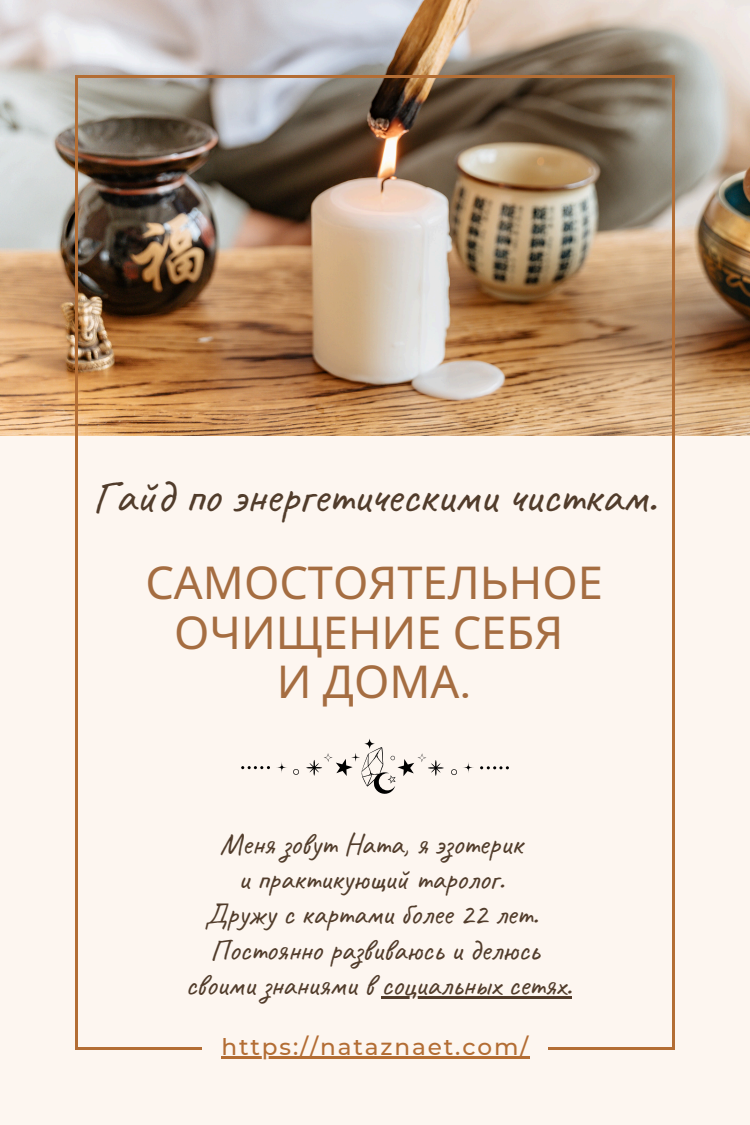
<style>
.page{position:relative;width:750px;height:1125px;background:#fdf6f0}
.page>*{position:absolute;margin:0;border:0;box-sizing:border-box;transform-origin:0 0}
.t1{font:48.1px "Caveat";color:#513c2b}
.t2{font:45.3px/49.5px "Noto Sans";color:#a56d41;text-align:center}
.t3{font:30.5px/35.3px "Caveat";color:#513c2b;text-align:center}
.t4{font:500 23.1px "Montserrat";letter-spacing:.08em;color:#b36d34}
.s1{font-family:"Canva Sans"}
</style>
<div class="page">
<img style="left:0;top:0;width:750px;height:436px">
<img style="left:75px;top:75px;width:600px;height:975px">
<div style="left:202px;top:1023px;width:346px;height:47px;background:#fdf6f0"></div>
<hr style="left:222px;top:1056px;width:308px;height:2px;background:#b36d34">
<hr style="left:381px;top:997px;width:191px;height:2px;background:#513c2b">
<svg style="left:451px;top:769px;width:6px;height:6px"></svg>
<svg style="left:462px;top:761px;width:12px;height:13px"></svg>
<svg style="left:364px;top:739px;width:11px;height:10px"></svg>
<svg style="left:480px;top:766px;width:29px;height:3px"></svg>
<svg style="left:293px;top:769px;width:6px;height:6px"></svg>
<svg style="left:276px;top:761px;width:12px;height:12px"></svg>
<svg style="left:306px;top:747px;width:138px;height:48px"></svg>
<svg style="left:241px;top:766px;width:29px;height:3px"></svg>
<h1 class="t1" style="left:92px;top:466px;width:567px">Гайд по энергетическими чисткам.</h1>
<p class="t2" style="left:145px;top:557px;width:459px">САМОСТОЯТЕЛЬНОЕ<br>ОЧИЩЕНИЕ СЕБЯ<br>И ДОМА<span class="s1">.</span></p>
<h2 class="t3" style="left:185px;top:826px;width:388px">Меня зовут Ната, я эзотерик<br>и практикующий таролог.<br>Дружу с картами более 22 лет.<br>Постоянно развиваюсь и делюсь своими знаниями в социальных сетях.</h2>
<h3 class="t4" style="left:222px;top:1032px;width:308px">https://nataznaet.com/</h3>
</div>
